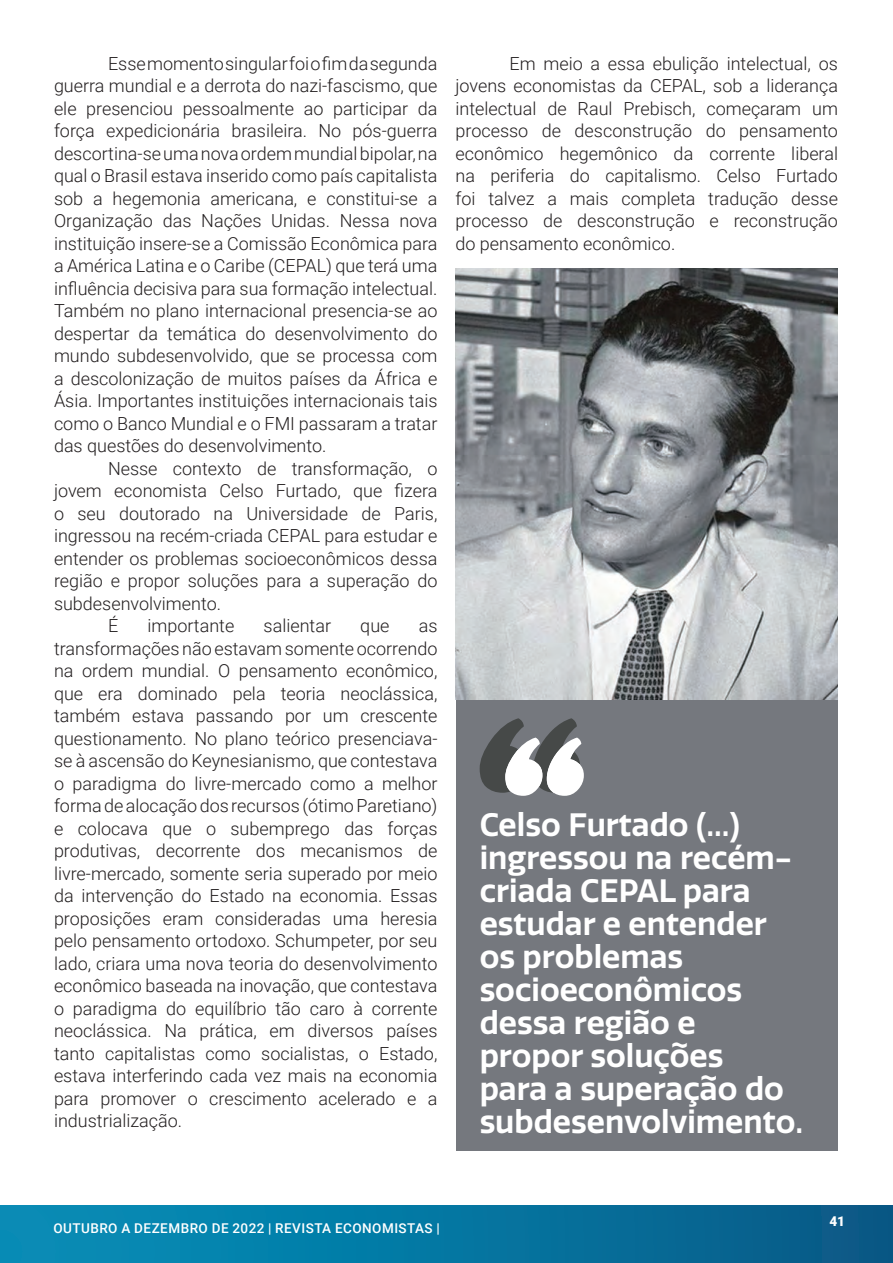
<style>
.page{position:relative;width:893px;height:1263px;background:#fff}
.page>*{position:absolute;margin:0;border:0;box-sizing:border-box;transform-origin:0 0}
.t1{font:600 31.5px/33px "Quatro";color:#fff}
.t2{font:300 18px/22.5px "Roboto";color:#231f20;text-align:justify}
.t3{font:500 13.5px "Roboto";letter-spacing:.035em;color:#fff}
.t4{font:900 13.5px "Roboto";color:#fff}
</style>
<div class="page">
<div style="left:0;top:1205px;width:893px;height:58px;background:linear-gradient(to right,#0591ba,#075a87)"></div>
<div style="left:456px;top:700px;width:382px;height:451px;background:#75787e"></div>
<svg style="left:480px;top:718px;width:104px;height:78px"></svg>
<img style="left:455px;top:269px;width:382px;height:430px">
<p class="t2" style="left:54px;top:52px;width:385px;text-indent:54px">Esse momento singular foi o fim da segunda guerra mundial e a derrota do nazi-fascismo, que ele presenciou pessoalmente ao participar da força expedicionária brasileira. No pós-guerra descortina-se uma nova ordem mundial bipolar, na qual o Brasil estava inserido como país capitalista sob a hegemonia americana, e constitui-se a Organização das Nações Unidas. Nessa nova instituição insere-se a Comissão Econômica para a América Latina e o Caribe (CEPAL) que terá uma influência decisiva para sua formação intelectual.<br>Também no plano internacional presencia-se ao despertar da temática do desenvolvimento do mundo subdesenvolvido, que se processa com a descolonização de muitos países da África e Ásia. Importantes instituições internacionais tais como o Banco Mundial e o FMI passaram a tratar das questões do desenvolvimento.</p>
<p class="t2" style="left:108px;top:457px;width:331px">Nesse contexto de transformação, o</p>
<p class="t2" style="left:54px;top:479px;width:385px">jovem economista Celso Furtado, que fizera</p>
<p class="t2" style="left:54px;top:502px;width:385px">o seu doutorado na Universidade de Paris,</p>
<p class="t2" style="left:54px;top:524px;width:385px">ingressou na recém-criada CEPAL para estudar e</p>
<p class="t2" style="left:54px;top:547px;width:385px">entender os problemas socioeconômicos dessa</p>
<p class="t2" style="left:54px;top:569px;width:385px">região e propor soluções para a superação do</p>
<p class="t2" style="left:54px;top:592px;width:169px">subdesenvolvimento.</p>
<p class="t2" style="left:108px;top:614px;width:12px">É</p>
<p class="t2" style="left:147px;top:614px;width:88px">importante</p>
<p class="t2" style="left:264px;top:614px;width:69px">salientar</p>
<p class="t2" style="left:360px;top:614px;width:31px">que</p>
<p class="t2" style="left:54px;top:614px;width:385px;text-indent:365px">as transformações não estavam somente ocorrendo na ordem mundial. O pensamento econômico, que era dominado pela teoria neoclássica, também estava passando por um crescente questionamento. No plano teórico presenciava&shy;se à ascensão do Keynesianismo, que contestava o paradigma do livre-mercado como a melhor forma de alocação dos recursos (ótimo Paretiano) e colocava que o subemprego das forças produtivas, decorrente dos mecanismos de livre-mercado, somente seria superado por meio da intervenção do Estado na economia. Essas proposições eram consideradas uma heresia pelo pensamento ortodoxo. Schumpeter, por seu lado, criara uma nova teoria do desenvolvimento econômico baseada na inovação, que contestava o paradigma do equilíbrio tão caro à corrente neoclássica. Na prática, em diversos países tanto capitalistas como socialistas, o Estado, estava interferindo cada vez mais na economia para promover o crescimento acelerado e a industrialização.</p>
<p class="t2" style="left:455px;top:52px;width:384px;text-indent:54px">Em meio a essa ebulição intelectual, os jovens economistas da CEPAL, sob a liderança intelectual de Raul Prebisch, começaram um processo de desconstrução do pensamento econômico hegemônico da corrente liberal na periferia do capitalismo. Celso Furtado foi talvez a mais completa tradução desse processo de desconstrução e reconstrução do pensamento econômico.</p>
<h1 class="t1" style="left:480px;top:809px;width:325px">Celso Furtado (...) ingressou na recém&shy;criada CEPAL para estudar e entender os problemas socioeconômicos dessa região e propor soluções<br>para a superação do subdesenvolvimento.</h1>
<p class="t3" style="left:53px;top:1218px;width:388px">OUTUBRO A DEZEMBRO DE 2022 | REVISTA ECONOMISTAS |</p>
<p class="t4" style="left:829px;top:1212px;width:17px">41</p>
</div>
